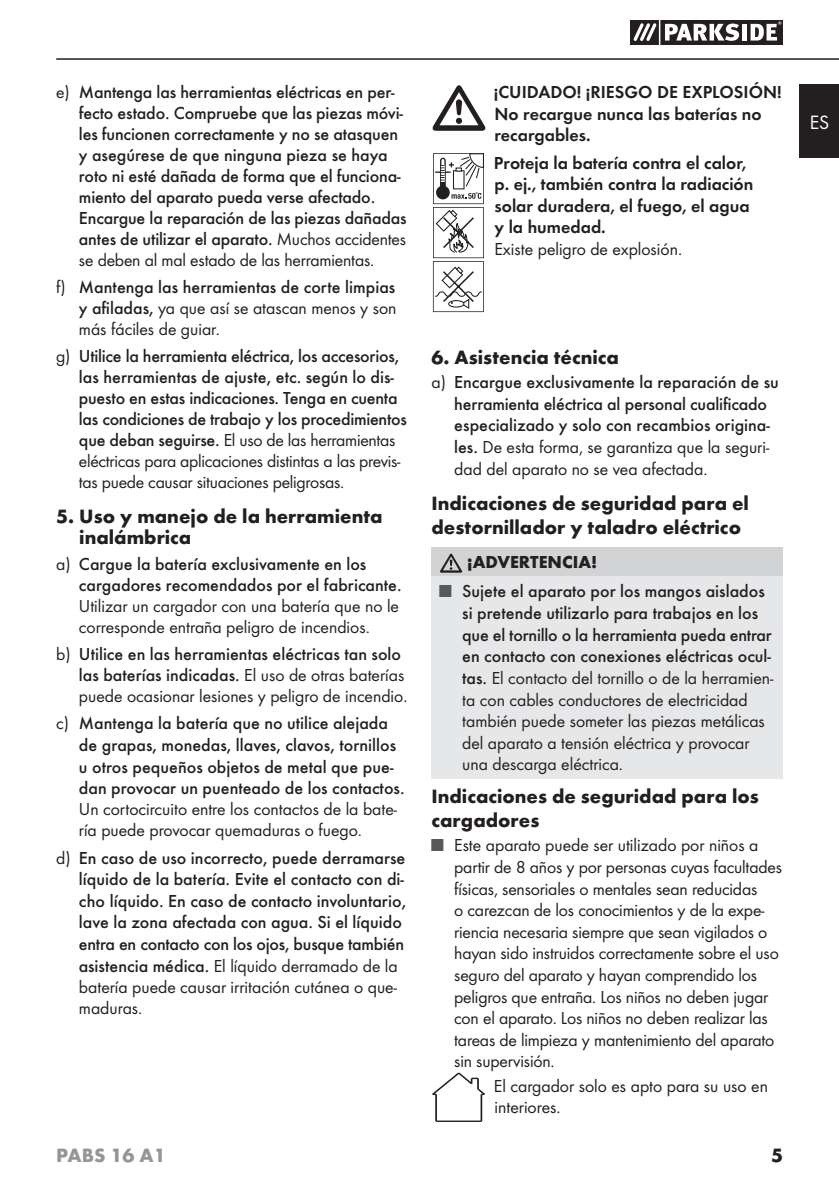
<style>
.page{position:relative;width:839px;height:1190px;background:#fff}
.page>*{position:absolute;margin:0;border:0;box-sizing:border-box;transform-origin:0 0}
.t1{font:700 20px/24px "Futura";color:#231f20}
.t2{font:700 20px "Futura";color:#939598}
.t3{font:20px "Futura Boo";color:#fff}
.t4{font:500 18px/21px "Futura";color:#231f20}
.t5{font:18px/21.6px "Futura Boo";color:#231f20}
.t6{font:18px/21.6px "Futura Dem";color:#231f20}
.t7{font:700 18px "Futura";color:#231f20}
.s1{font-family:"Futura Boo";font-weight:400}
.s2{font-family:"Futura";font-weight:500}
.s3{font-family:"Futura Boo";font-weight:400;color:#58595b}
.s4{color:#58595b}
</style>
<div class="page">
<hr style="left:56px;top:58px;width:782px;height:2px;background:#231f20">
<div style="left:799px;top:85px;width:39px;height:73px;background:#231f20"></div>
<svg style="left:630px;top:20px;width:152px;height:25px"></svg>
<hr style="left:658px;top:20px;width:2px;height:25px;background:#fff">
<div style="left:431px;top:547px;width:351px;height:29px;background:#d1d3d4"></div>
<div style="left:431px;top:576px;width:351px;height:202px;background:#e6e7e8"></div>
<svg style="left:440px;top:553px;width:22px;height:19px"></svg>
<svg style="left:432px;top:85px;width:53px;height:46px"></svg>
<svg style="left:432px;top:153px;width:51px;height:159px"></svg>
<hr style="left:436px;top:1120px;width:45px;height:2px;background:#231f20">
<svg style="left:432px;top:1072px;width:53px;height:49px"></svg>
<p class="t4" style="left:79px;top:83px;width:329px;text-indent:-23px"><span class="s1">e)</span> Mantenga las herramientas eléctricas en per&shy;fecto estado. Compruebe que las piezas móvi&shy;les funcionen correctamente y no se atasquen y asegúrese de que ninguna pieza se haya roto ni esté dañada de forma que el funciona&shy;miento del aparato pueda verse afectado.<br>Encargue la reparación de las piezas dañadas antes de utilizar el aparato. <span class="s1">Muchos accidentes</span></p>
<p class="t5" style="left:79px;top:250px;width:297px">se deben al mal estado de las herramientas.</p>
<p class="t4" style="left:56px;top:277px;width:340px"><span class="s1">f)</span> Mantenga las herramientas de corte limpias</p>
<p class="t5" style="left:79px;top:298px;width:319px;line-height:21px"><span class="s2">y afiladas,</span> ya que así se atascan menos y son más fáciles de guiar.</p>
<p class="t4" style="left:79px;top:346px;width:329px;text-indent:-23px"><span class="s1">g)</span> Utilice la herramienta eléctrica, los accesorios, las herramientas de ajuste, etc. según lo dis&shy;puesto en estas indicaciones. Tenga en cuenta las condiciones de trabajo y los procedimientos</p>
<p class="t5" style="left:79px;top:430px;width:323px;line-height:21px"><span class="s2">que deban seguirse.</span> El uso de las herramientas eléctricas para aplicaciones distintas a las previs&shy;tas puede causar situaciones peligrosas.</p>
<p class="t1" style="left:79px;top:507px;width:305px;line-height:21px;text-indent:-23px">5. Uso y manejo de la herramienta inalámbrica</p>
<p class="t4" style="left:79px;top:555px;width:324px;text-indent:-23px"><span class="s1">a)</span> Cargue la batería exclusivamente en los cargadores recomendados por el fabricante.</p>
<p class="t5" style="left:79px;top:597px;width:321px;line-height:21px">Utilizar un cargador con una batería que no le corresponde entraña peligro de incendios.</p>
<p class="t4" style="left:56px;top:644px;width:349px;text-align:right"><span class="s1">b)</span> Utilice en las herramientas eléctricas tan solo las baterías indicadas. <span class="s1">El uso de otras baterías</span></p>
<p class="t5" style="left:79px;top:686px;width:330px">puede ocasionar lesiones y peligro de incendio.</p>
<p class="t4" style="left:79px;top:713px;width:327px;line-height:21.6px;text-indent:-23px"><span class="s1">c)</span> Mantenga la batería que no utilice alejada de grapas, monedas, llaves, clavos, tornillos u otros pequeños objetos de metal que pue&shy;dan provocar un puenteado de los contactos.</p>
<p class="t5" style="left:79px;top:799px;width:319px;line-height:21px">Un cortocircuito entre los contactos de la bate&shy;ría puede provocar quemaduras o fuego.</p>
<p class="t4" style="left:79px;top:847px;width:328px;line-height:21.6px;text-indent:-23px"><span class="s1">d)</span> En caso de uso incorrecto, puede derramarse líquido de la batería. Evite el contacto con di&shy;cho líquido. En caso de contacto involuntario, lave la zona afectada con agua. Si el líquido entra en contacto con los ojos, busque también</p>
<p class="t5" style="left:79px;top:956px;width:320px;text-align:justify"><span class="s2">asistencia médica.</span> El líquido derramado de la batería puede causar irritación cutánea o que&shy;maduras.</p>
<p class="t6" style="left:493px;top:82px;width:289px">¡CUIDADO! ¡RIESGO DE EXPLOSIÓN!<br>No recargue nunca las baterías no recargables.</p>
<p class="t6" style="left:493px;top:153px;width:261px">Proteja la batería contra el calor, p. ej., también contra la radiación solar duradera, el fuego, el agua y la humedad.</p>
<p class="t5" style="left:494px;top:239px;width:189px">Existe peligro de explosión.</p>
<p class="t1" style="left:431px;top:347px;width:189px">6. Asistencia técnica</p>
<p class="t4" style="left:454px;top:372px;width:326px;line-height:21.6px;text-indent:-23px"><span class="s1">a)</span> Encargue exclusivamente la reparación de su herramienta eléctrica al personal cualificado especializado y solo con recambios origina-</p>
<p class="t5" style="left:454px;top:437px;width:316px"><span class="s2">les.</span> De esta forma, se garantiza que la seguri&shy;dad del aparato no se vea afectada.</p>
<p class="t1" style="left:431px;top:493px;width:319px">Indicaciones de seguridad para el destornillador y taladro eléctrico</p>
<p class="t7" style="left:466px;top:555px;width:132px">¡ADVERTENCIA!</p>
<p class="t4" style="left:462px;top:581px;width:311px;line-height:21.6px;text-indent:-23px"><span class="s3">■</span> Sujete el aparato por los mangos aislados si pretende utilizarlo para trabajos en los que el tornillo o la herramienta pueda entrar en contacto con conexiones eléctricas ocul-</p>
<p class="t5" style="left:462px;top:668px;width:312px"><span class="s2">tas.</span> El contacto del tornillo o de la herramien&shy;ta con cables conductores de electricidad también puede someter las piezas metálicas del aparato a tensión eléctrica y provocar una descarga eléctrica.</p>
<p class="t1" style="left:431px;top:786px;width:329px">Indicaciones de seguridad para los cargadores</p>
<p class="t5" style="left:454px;top:835px;width:329px;text-indent:-23px"><span class="s4">■</span> Este aparato puede ser utilizado por niños a partir de 8 años y por personas cuyas facultades físicas, sensoriales o mentales sean reducidas<br>o carezcan de los conocimientos y de la expe&shy;riencia necesaria siempre que sean vigilados o hayan sido instruidos correctamente sobre el uso seguro del aparato y hayan comprendido los peligros que entraña. Los niños no deben jugar con el aparato. Los niños no deben realizar las tareas de limpieza y mantenimiento del aparato sin supervisión.</p>
<p class="t5" style="left:493px;top:1076px;width:275px">El cargador solo es apto para su uso en interiores.</p>
<p class="t2" style="left:56px;top:1147px;width:111px">PABS 16 A1</p>
<p class="t1" style="left:770px;top:1145px;width:13px">5</p>
<p class="t3" style="left:809px;top:113px;width:21px">ES</p>
</div>
